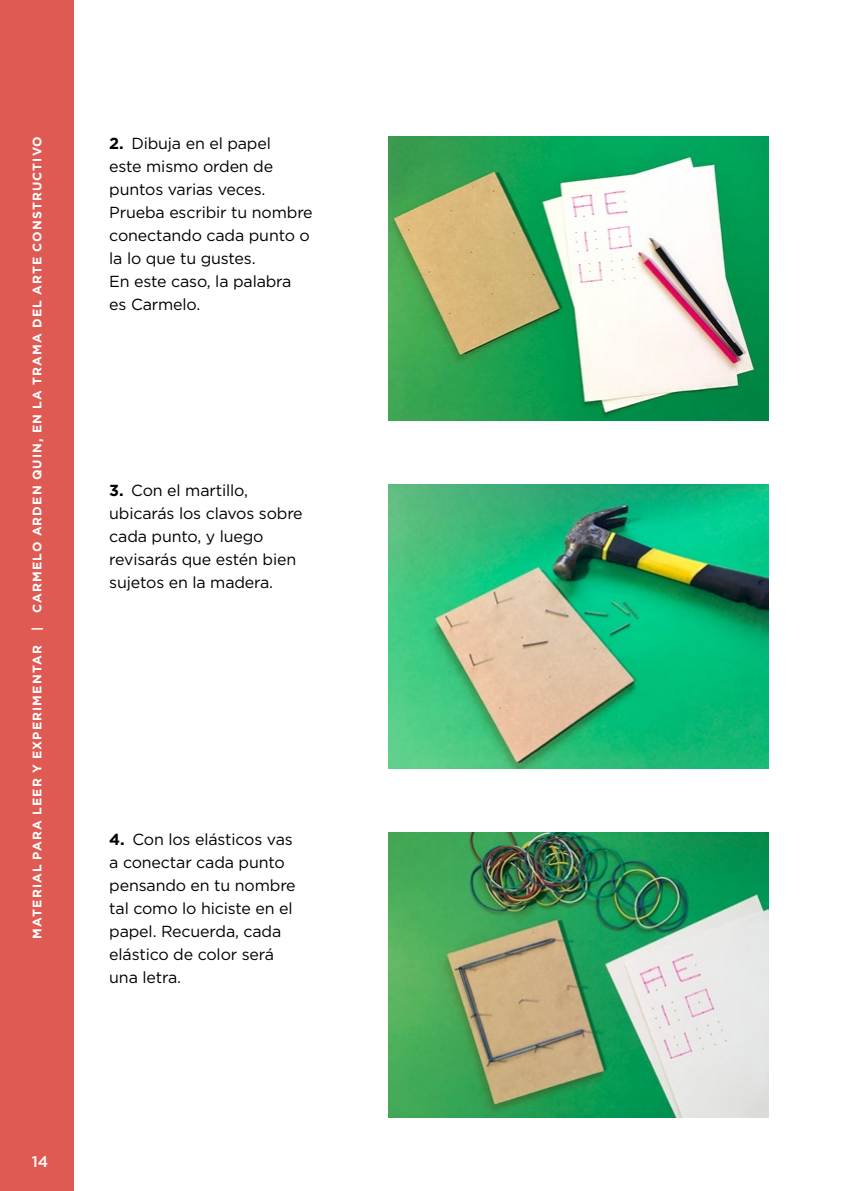
<style>
.page{position:relative;width:842px;height:1191px;background:#fff}
.page>*{position:absolute;margin:0;border:0;box-sizing:border-box;transform-origin:0 0}
.t1{font:16px/23px "Gotham";letter-spacing:-.01em;color:#000}
.t2{font:500 15.4px "Gotham";color:#fff}
.t3{font:700 12.4px "Gotham";letter-spacing:.09em;color:#fff}
.s1{font-weight:700}
</style>
<div class="page">
<div style="left:0;top:0;width:74px;height:1191px;background:#df5a53"></div>
<img style="left:389px;top:136px;width:379px;height:285px">
<img style="left:389px;top:484px;width:379px;height:285px">
<img style="left:389px;top:832px;width:379px;height:285px">
<p class="t3" style="left:29px;top:938px;width:804px;rotate:-90deg">MATERIAL PARA LEER Y EXPERIMENTAR | CARMELO ARDEN QUIN, EN LA TRAMA DEL ARTE CONSTRUCTIVO</p>
<p class="t1" style="left:109px;top:131px;width:205px"><span class="s1">2.</span> Dibuja en el papel<br>este mismo orden de puntos varias veces.<br>Prueba escribir tu nombre conectando cada punto o la lo que tu gustes.<br>En este caso, la palabra<br>es Carmelo.</p>
<p class="t1" style="left:109px;top:478px;width:195px"><span class="s1">3.</span> Con el martillo, ubicarás los clavos sobre cada punto, y luego revisarás que estén bien sujetos en la madera.</p>
<p class="t1" style="left:109px;top:828px;width:188px"><span class="s1">4.</span> Con los elásticos vas a conectar cada punto pensando en tu nombre tal como lo hiciste en el papel. Recuerda, cada elástico de color será una letra.</p>
<p class="t2" style="left:32px;top:1151px;width:18px">14</p>
</div>
